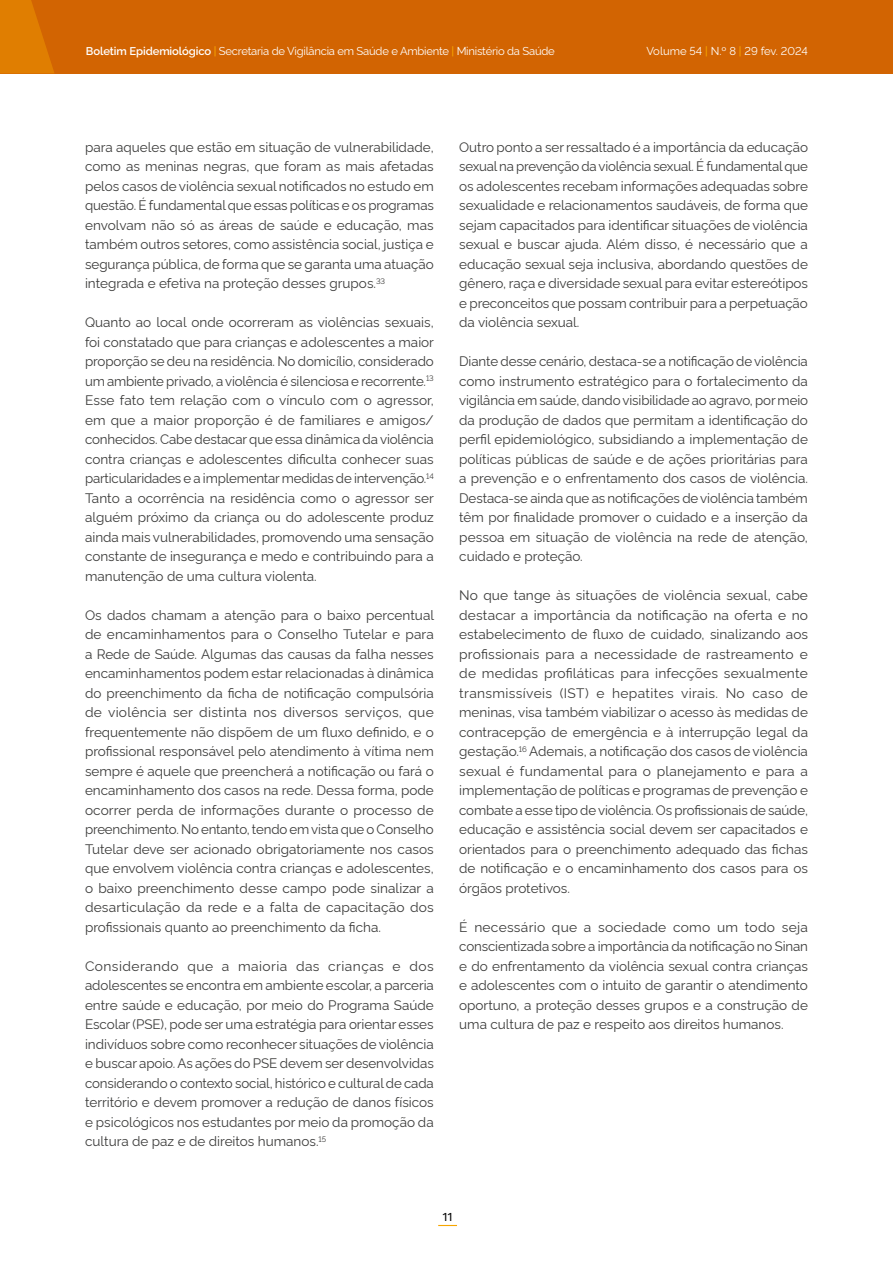
<style>
.page{position:relative;width:893px;height:1263px;background:#fff}
.page>*{position:absolute;margin:0;border:0;box-sizing:border-box;transform-origin:0 0}
.t1{font:13.5px/19.5px "Rawline";color:#3c3c3b;text-align:justify}
.t2{font:12px "Fira Sans";color:#000}
.t3{font:11.25px "Rawline";letter-spacing:-.02em;color:#fff}
.t4{font:11.25px "Rawline";color:#fff}
.s1{font-weight:600}
.s2{font-weight:500;color:#f7a600}
</style>
<div class="page">
<div style="left:0;top:0;width:893px;height:74px;background:#d26402"></div>
<svg style="left:438px;top:1225px;width:19px;height:1px"></svg>
<svg style="left:0;top:0;width:54px;height:74px"></svg>
<p class="t3" style="left:86px;top:42px;width:470px"><span class="s1">Boletim Epidemiológico</span> <span class="s2">|</span> Secretaria de Vigilância em Saúde e Ambiente <span class="s2">|</span> Ministério da Saúde</p>
<p class="t4" style="left:646px;top:43px;width:163px">Volume 54 <span class="s2">|</span> N.º 8 <span class="s2">|</span> 29 fev. 2024</p>
<p class="t1" style="left:85px;top:136px;width:350px">para aqueles que estão em situação de vulnerabilidade, como as meninas negras, que foram as mais afetadas pelos casos de violência sexual notificados no estudo em questão. É fundamental que essas políticas e os programas envolvam não só as áreas de saúde e educação, mas também outros setores, como assistência social, justiça e segurança pública, de forma que se garanta uma atuação integrada e efetiva na proteção desses grupos.<sup>33</sup></p>
<p class="t1" style="left:85px;top:311px;width:350px">Quanto ao local onde ocorreram as violências sexuais, foi constatado que para crianças e adolescentes a maior proporção se deu na residência. No domicílio, considerado um ambiente privado, a violência é silenciosa e recorrente.<sup>13<br></sup>Esse fato tem relação com o vínculo com o agressor, em que a maior proporção é de familiares e amigos/ conhecidos. Cabe destacar que essa dinâmica da violência contra crianças e adolescentes dificulta conhecer suas particularidades e a implementar medidas de intervenção.<sup>14<br></sup>Tanto a ocorrência na residência como o agressor ser alguém próximo da criança ou do adolescente produz ainda mais vulnerabilidades, promovendo uma sensação constante de insegurança e medo e contribuindo para a manutenção de uma cultura violenta.</p>
<p class="t1" style="left:85px;top:604px;width:351px">Os dados chamam a atenção para o baixo percentual de encaminhamentos para o Conselho Tutelar e para a Rede de Saúde. Algumas das causas da falha nesses encaminhamentos podem estar relacionadas à dinâmica do preenchimento da ficha de notificação compulsória de violência ser distinta nos diversos serviços, que frequentemente não dispõem de um fluxo definido, e o profissional responsável pelo atendimento à vítima nem sempre é aquele que preencherá a notificação ou fará o encaminhamento dos casos na rede. Dessa forma, pode ocorrer perda de informações durante o processo de preenchimento. No entanto, tendo em vista que o Conselho Tutelar deve ser acionado obrigatoriamente nos casos que envolvem violência contra crianças e adolescentes, o baixo preenchimento desse campo pode sinalizar a desarticulação da rede e a falta de capacitação dos profissionais quanto ao preenchimento da ficha.</p>
<p class="t1" style="left:85px;top:955px;width:350px">Considerando que a maioria das crianças e dos adolescentes se encontra em ambiente escolar, a parceria entre saúde e educação, por meio do Programa Saúde Escolar (PSE), pode ser uma estratégia para orientar esses indivíduos sobre como reconhecer situações de violência e buscar apoio. As ações do PSE devem ser desenvolvidas considerando o contexto social, histórico e cultural de cada território e devem promover a redução de danos físicos e psicológicos nos estudantes por meio da promoção da cultura de paz e de direitos humanos.<sup>15</sup></p>
<p class="t1" style="left:459px;top:136px;width:350px">Outro ponto a ser ressaltado é a importância da educação sexual na prevenção da violência sexual. É fundamental que os adolescentes recebam informações adequadas sobre sexualidade e relacionamentos saudáveis, de forma que sejam capacitados para identificar situações de violência sexual e buscar ajuda. Além disso, é necessário que a educação sexual seja inclusiva, abordando questões de gênero, raça e diversidade sexual para evitar estereótipos e preconceitos que possam contribuir para a perpetuação da violência sexual.</p>
<p class="t1" style="left:459px;top:350px;width:350px">Diante desse cenário, destaca-se a notificação de violência como instrumento estratégico para o fortalecimento da vigilância em saúde, dando visibilidade ao agravo, por meio da produção de dados que permitam a identificação do perfil epidemiológico, subsidiando a implementação de políticas públicas de saúde e de ações prioritárias para a prevenção e o enfrentamento dos casos de violência.<br>Destaca-se ainda que as notificações de violência também têm por finalidade promover o cuidado e a inserção da pessoa em situação de violência na rede de atenção, cuidado e proteção.</p>
<p class="t1" style="left:459px;top:584px;width:350px">No que tange às situações de violência sexual, cabe destacar a importância da notificação na oferta e no estabelecimento de fluxo de cuidado, sinalizando aos profissionais para a necessidade de rastreamento e de medidas profiláticas para infecções sexualmente transmissíveis (IST) e hepatites virais. No caso de meninas, visa também viabilizar o acesso às medidas de contracepção de emergência e à interrupção legal da gestação.<sup>16</sup> Ademais, a notificação dos casos de violência sexual é fundamental para o planejamento e para a implementação de políticas e programas de prevenção e combate a esse tipo de violência. Os profissionais de saúde, educação e assistência social devem ser capacitados e orientados para o preenchimento adequado das fichas de notificação e o encaminhamento dos casos para os órgãos protetivos.</p>
<p class="t1" style="left:459px;top:916px;width:350px">É necessário que a sociedade como um todo seja conscientizada sobre a importância da notificação no Sinan e do enfrentamento da violência sexual contra crianças e adolescentes com o intuito de garantir o atendimento oportuno, a proteção desses grupos e a construção de uma cultura de paz e respeito aos direitos humanos.</p>
<p class="t2" style="left:442px;top:1207px;width:12px">11</p>
</div>
